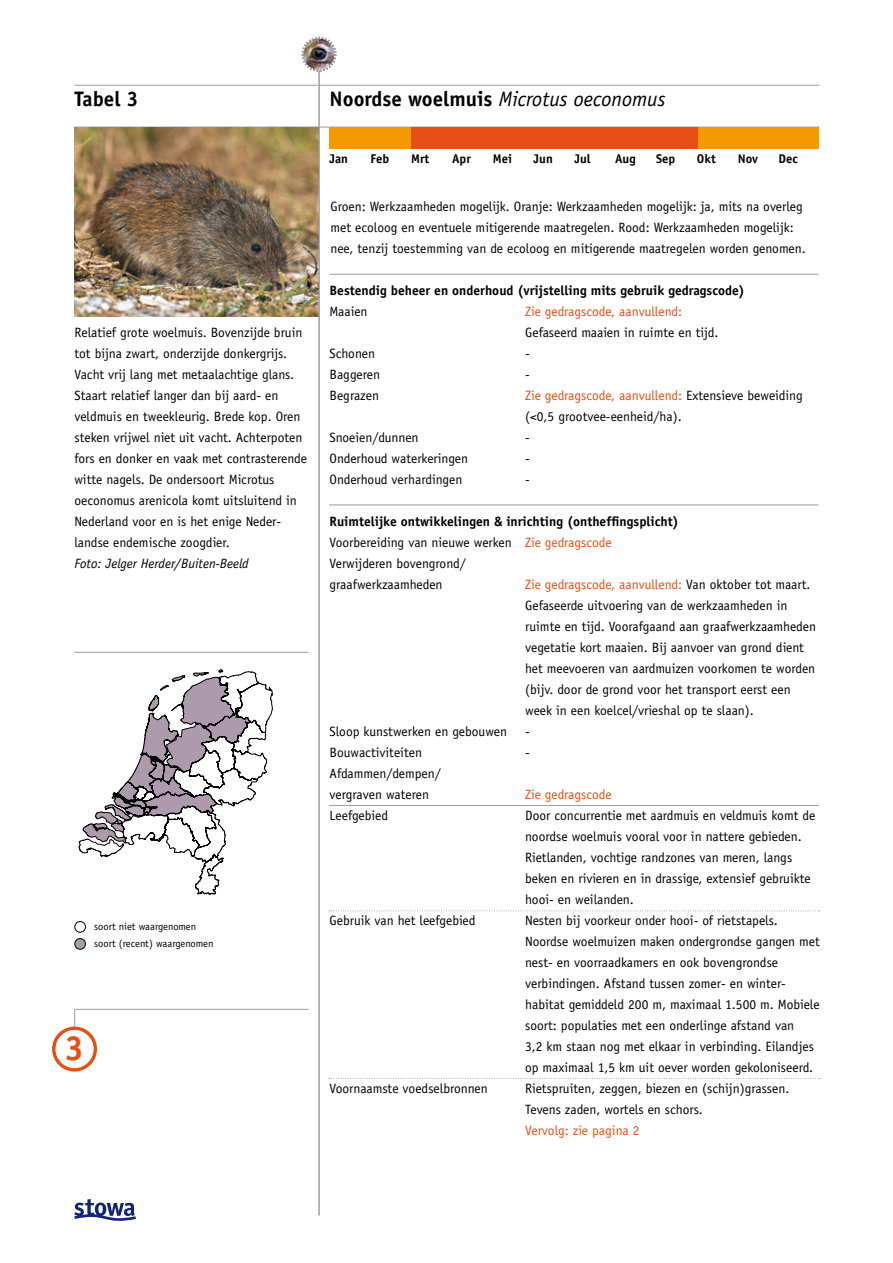
<style>
.page{position:relative;width:893px;height:1263px;background:#fff}
.page>*{position:absolute;margin:0;border:0;box-sizing:border-box;transform-origin:0 0}
.t1{font:700 34.8px "Officina Sans";color:#e74e13}
.t2{font:italic 21px "Officina Sans";color:#000}
.t3{font:700 21px "Officina Sans";color:#000}
.t4{font:13.5px/21px "Officina Sans";color:#000}
.t5{font:700 13.5px "Officina Sans";color:#000}
.t6{font:13.5px "Officina Sans";color:#e74e13}
.t7{font:italic 13.5px "Officina Sans";color:#000}
.t8{font:700 12.6px "Officina Sans";color:#000}
.t9{font:10.5px/17px "Officina Sans";color:#000}
.s1{font-weight:700;font-style:normal}
.s2{color:#e74e13}
.s3{font-weight:700}
</style>
<div class="page">
<svg style="left:74px;top:1009px;width:1px;height:17px"></svg>
<div style="left:52px;top:1026px;width:45px;height:45px;border:3px solid #e74e13;border-radius:50%"></div>
<hr style="left:75px;top:1009px;width:234px;height:1px;background:#9c9d9f">
<hr style="left:74px;top:127px;width:745px;height:1px;background:#9c9d9f">
<hr style="left:74px;top:652px;width:234px;height:1px;background:#9c9d9f">
<hr style="left:74px;top:85px;width:745px;height:1px;background:#9c9d9f">
<img style="left:74px;top:127px;width:245px;height:189px">
<hr style="left:319px;top:70px;width:1px;height:1145px;background:#9c9d9f">
<div style="left:330px;top:127px;width:489px;height:21px;background:#f49a00"></div>
<hr style="left:330px;top:274px;width:489px;height:1px;background:#9c9d9f">
<div style="left:302px;top:37px;width:34px;height:35px;border:2px dashed #ae9aad;border-radius:50%"></div>
<img style="left:303px;top:39px;width:31px;height:31px;border-radius:50%">
<svg style="left:74px;top:1199px;width:62px;height:22px"></svg>
<hr style="left:329px;top:505px;width:490px;height:1px;background:#9c9d9f">
<hr style="left:329px;top:805px;width:490px;height:1px;background:#9c9d9f">
<svg style="left:329px;top:910px;width:491px;height:1px"></svg>
<svg style="left:329px;top:1078px;width:491px;height:1px"></svg>
<div style="left:412px;top:127px;width:286px;height:21px;background:#e74e13"></div>
<div style="left:74px;top:921px;width:12px;height:11px;border:1px solid #000;border-radius:50%"></div>
<div style="left:75px;top:938px;width:10px;height:11px;background:#ae9aad;border-radius:50%"></div>
<div style="left:74px;top:938px;width:12px;height:11px;border:1px solid #000;border-radius:50%"></div>
<svg style="left:79px;top:669px;width:194px;height:225px"></svg>
<h2 class="t3" style="left:74px;top:86px;width:66px">Tabel 3</h2>
<p class="t4" style="left:74px;top:322px;width:234px">Relatief grote woelmuis. Bovenzijde bruin tot bijna zwart, onderzijde donkergrijs.<br>Vacht vrij lang met metaalachtige glans.<br>Staart relatief langer dan bij aard- en veldmuis en tweekleurig. Brede kop. Oren steken vrijwel niet uit vacht. Achterpoten fors en donker en vaak met contrasterende witte nagels. De ondersoort Microtus oeconomus arenicola komt uitsluitend in Nederland voor en is het enige Neder&shy;landse endemische zoogdier.</p>
<p class="t7" style="left:74px;top:556px;width:176px">Foto: Jelger Herder/Buiten-Beeld</p>
<p class="t9" style="left:94px;top:918px;width:121px">soort niet waargenomen soort (recent) waargenomen</p>
<h1 class="t1" style="left:65px;top:1027px;width:21px">3</h1>
<h2 class="t2" style="left:330px;top:87px;width:337px"><span class="s1">Noordse woelmuis</span> Microtus oeconomus</h2>
<p class="t8" style="left:330px;top:151px;width:20px">Jan</p>
<p class="t8" style="left:370px;top:151px;width:20px">Feb</p>
<p class="t8" style="left:411px;top:151px;width:20px">Mrt</p>
<p class="t8" style="left:452px;top:151px;width:20px">Apr</p>
<p class="t8" style="left:493px;top:151px;width:21px">Mei</p>
<p class="t8" style="left:534px;top:151px;width:21px">Jun</p>
<p class="t8" style="left:574px;top:151px;width:18px">Jul</p>
<p class="t8" style="left:615px;top:151px;width:22px">Aug</p>
<p class="t8" style="left:656px;top:151px;width:21px">Sep</p>
<p class="t8" style="left:697px;top:151px;width:20px">Okt</p>
<p class="t8" style="left:738px;top:151px;width:22px">Nov</p>
<p class="t8" style="left:778px;top:151px;width:21px">Dec</p>
<p class="t4" style="left:331px;top:196px;width:477px">Groen: Werkzaamheden mogelijk. Oranje: Werkzaamheden mogelijk: ja, mits na overleg met ecoloog en eventuele mitigerende maatregelen. Rood: Werkzaamheden mogelijk: nee, tenzij toestemming van de ecoloog en mitigerende maatregelen worden genomen.</p>
<p class="t5" style="left:330px;top:282px;width:417px">Bestendig beheer en onderhoud (vrijstelling mits gebruik gedragscode)</p>
<p class="t4" style="left:330px;top:301px;width:40px">Maaien</p>
<p class="t6" style="left:525px;top:304px;width:159px">Zie gedragscode, aanvullend:</p>
<p class="t4" style="left:525px;top:322px;width:195px">Gefaseerd maaien in ruimte en tijd.</p>
<p class="t4" style="left:330px;top:343px;width:47px">Schonen</p>
<p class="t4" style="left:525px;top:343px;width:6px">-</p>
<p class="t4" style="left:330px;top:364px;width:52px">Baggeren</p>
<p class="t4" style="left:525px;top:364px;width:6px">-</p>
<p class="t4" style="left:330px;top:385px;width:51px">Begrazen</p>
<p class="t4" style="left:525px;top:385px;width:279px"><span class="s2">Zie gedragscode, aanvullend:</span> Extensieve beweiding (&lt;0,5 grootvee-eenheid/ha).</p>
<p class="t4" style="left:330px;top:427px;width:91px">Snoeien/dunnen</p>
<p class="t4" style="left:525px;top:427px;width:6px">-</p>
<p class="t4" style="left:330px;top:448px;width:140px">Onderhoud waterkeringen</p>
<p class="t4" style="left:525px;top:448px;width:6px">-</p>
<p class="t4" style="left:330px;top:469px;width:134px">Onderhoud verhardingen</p>
<p class="t4" style="left:525px;top:469px;width:6px">-</p>
<p class="t4" style="left:330px;top:511px;width:351px"><span class="s3">Ruimtelijke ontwikkelingen &amp; inrichting (ontheffingsplicht)<br></span>Voorbereiding van nieuwe werken <span class="s2">Zie gedragscode<br></span>Verwijderen bovengrond/<br>graafwerkzaamheden</p>
<p class="t4" style="left:525px;top:574px;width:292px"><span class="s2">Zie gedragscode, aanvullend:</span> Van oktober tot maart.<br>Gefaseerde uitvoering van de werkzaamheden in ruimte en tijd. Voorafgaand aan graafwerkzaamheden vegetatie kort maaien. Bij aanvoer van grond dient het meevoeren van aardmuizen voorkomen te worden (bijv. door de grond voor het transport eerst een week in een koelcel/vrieshal op te slaan).</p>
<p class="t4" style="left:330px;top:721px;width:179px">Sloop kunstwerken en gebouwen</p>
<p class="t4" style="left:525px;top:721px;width:6px">-</p>
<p class="t4" style="left:330px;top:742px;width:94px">Bouwactiviteiten</p>
<p class="t4" style="left:525px;top:742px;width:6px">-</p>
<p class="t4" style="left:330px;top:763px;width:113px">Afdammen/dempen/ vergraven wateren</p>
<p class="t6" style="left:525px;top:787px;width:88px">Zie gedragscode</p>
<p class="t4" style="left:330px;top:805px;width:60px">Leefgebied</p>
<p class="t4" style="left:525px;top:805px;width:292px">Door concurrentie met aardmuis en veldmuis komt de noordse woelmuis vooral voor in nattere gebieden.<br>Rietlanden, vochtige randzones van meren, langs beken en rivieren en in drassige, extensief gebruikte hooi- en weilanden.</p>
<p class="t4" style="left:330px;top:910px;width:148px">Gebruik van het leefgebied</p>
<p class="t4" style="left:525px;top:910px;width:296px">Nesten bij voorkeur onder hooi- of rietstapels.<br>Noordse woelmuizen maken ondergrondse gangen met nest- en voorraadkamers en ook bovengrondse verbindingen. Afstand tussen zomer- en winter&shy;habitat gemiddeld 200 m, maximaal 1.500 m. Mobiele soort: populaties met een onderlinge afstand van<br>3,2 km staan nog met elkaar in verbinding. Eilandjes op maximaal 1,5 km uit oever worden gekoloniseerd.</p>
<p class="t4" style="left:330px;top:1078px;width:160px">Voornaamste voedselbronnen</p>
<p class="t4" style="left:525px;top:1078px;width:266px">Rietspruiten, zeggen, biezen en (schijn)grassen.<br>Tevens zaden, wortels en schors.</p>
<p class="t6" style="left:525px;top:1123px;width:116px">Vervolg: zie pagina 2</p>
</div>
